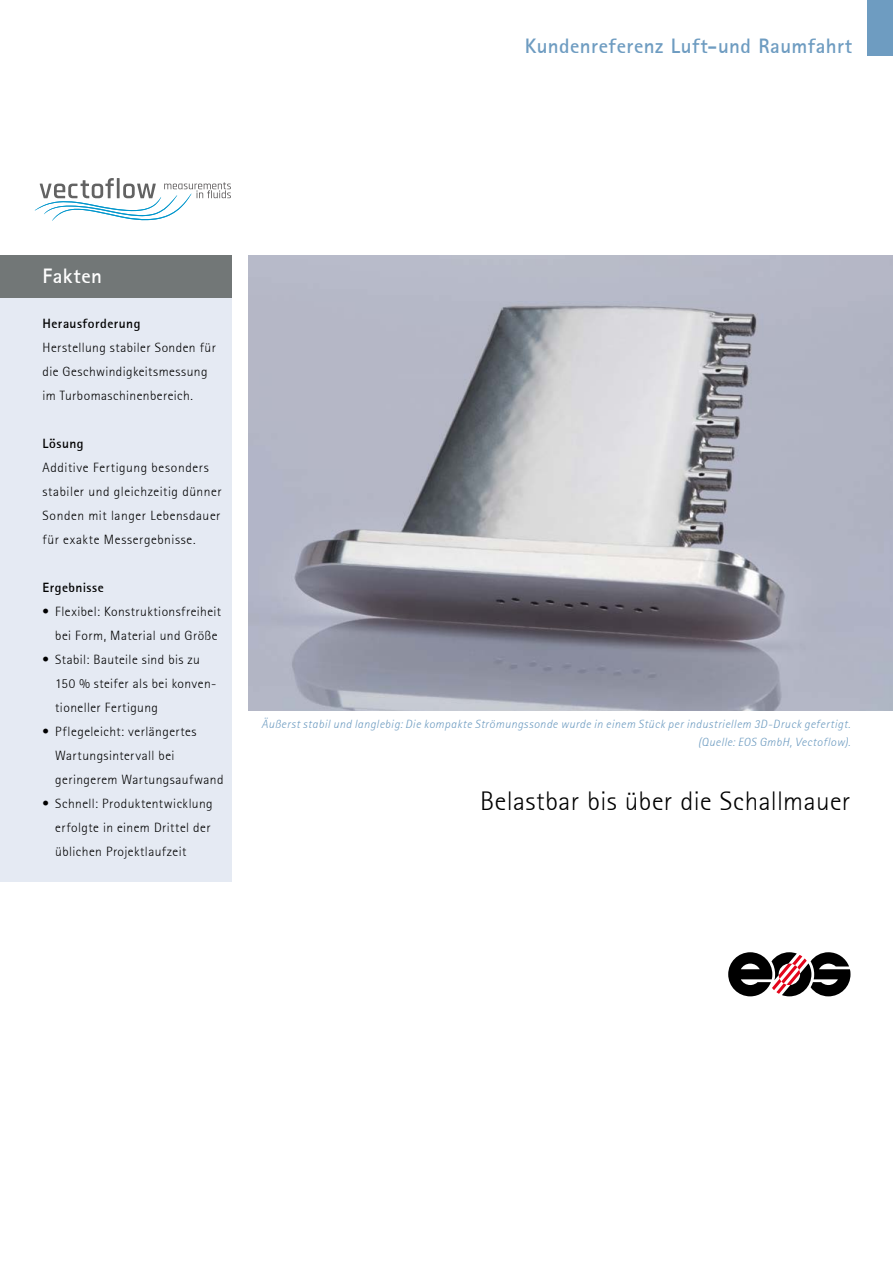
<style>
.page{position:relative;width:893px;height:1263px;background:#fff}
.page>*{position:absolute;margin:0;border:0;box-sizing:border-box;transform-origin:0 0}
.t1{font:27px "Rotis San Ser T Ligh";letter-spacing:.015em;color:#000}
.t2{font:700 21px "Rotis San Ser T";letter-spacing:.02em;color:#6e9cc1}
.t3{font:700 21px "Rotis San Ser T";letter-spacing:.03em;color:#fff}
.t4{font:13.5px/24px "Rotis San Ser T Ligh";letter-spacing:.035em;color:#000}
.t5{font:700 13.5px "Rotis San Ser T";letter-spacing:.035em;color:#000}
.t6{font:12px/18px "Rotis San Ser T Ligh Ital";letter-spacing:.035em;color:#6e9cc1;text-align:right}
</style>
<div class="page">
<img style="left:249px;top:255px;width:644px;height:455px">
<div style="left:0;top:298px;width:232px;height:584px;background:#e5eaf3"></div>
<div style="left:0;top:255px;width:232px;height:43px;background:#727777"></div>
<div style="left:867px;top:0;width:26px;height:55px;background:#6e9cc1"></div>
<svg style="left:35px;top:178px;width:196px;height:43px"></svg>
<svg style="left:728px;top:952px;width:122px;height:44px"></svg>
<h2 class="t2" style="left:525px;top:32px;width:329px">Kundenreferenz Luft-und Raumfahrt</h2>
<h2 class="t3" style="left:43px;top:263px;width:61px">Fakten</h2>
<p class="t5" style="left:43px;top:315px;width:99px">Herausforderung</p>
<p class="t4" style="left:43px;top:336px;width:175px">Herstellung stabiler Sonden für die Geschwindigkeitsmessung im Turbomaschinenbereich.</p>
<p class="t5" style="left:43px;top:435px;width:43px">Lösung</p>
<p class="t4" style="left:43px;top:456px;width:181px">Additive Fertigung besonders stabiler und gleichzeitig dünner<br>Sonden mit langer Lebensdauer für exakte Messergebnisse.</p>
<p class="t5" style="left:43px;top:579px;width:63px">Ergebnisse</p>
<p class="t4" style="left:43px;top:600px;width:180px;text-align:right">• Flexibel: Konstruktionsfreiheit bei Form, Material und Größe</p>
<p class="t4" style="left:55px;top:648px;width:163px;text-indent:-13px">• Stabil: Bauteile sind bis zu<br>150 % steifer als bei konven&shy;tioneller Fertigung</p>
<p class="t4" style="left:55px;top:720px;width:170px;text-indent:-13px">• Pflegeleicht: verlängertes<br>Wartungsintervall bei geringerem Wartungsaufwand</p>
<p class="t4" style="left:55px;top:792px;width:159px;text-indent:-13px">• Schnell: Produktentwicklung erfolgte in einem Drittel der üblichen Projektlaufzeit</p>
<p class="t6" style="left:261px;top:716px;width:590px">Äußerst stabil und langlebig: Die kompakte Strömungssonde wurde in einem Stück per industriellem 3D-Druck gefertigt. (Quelle: EOS GmbH, Vectoflow).</p>
<h1 class="t1" style="left:480px;top:786px;width:372px">Belastbar bis über die Schallmauer</h1>
</div>
